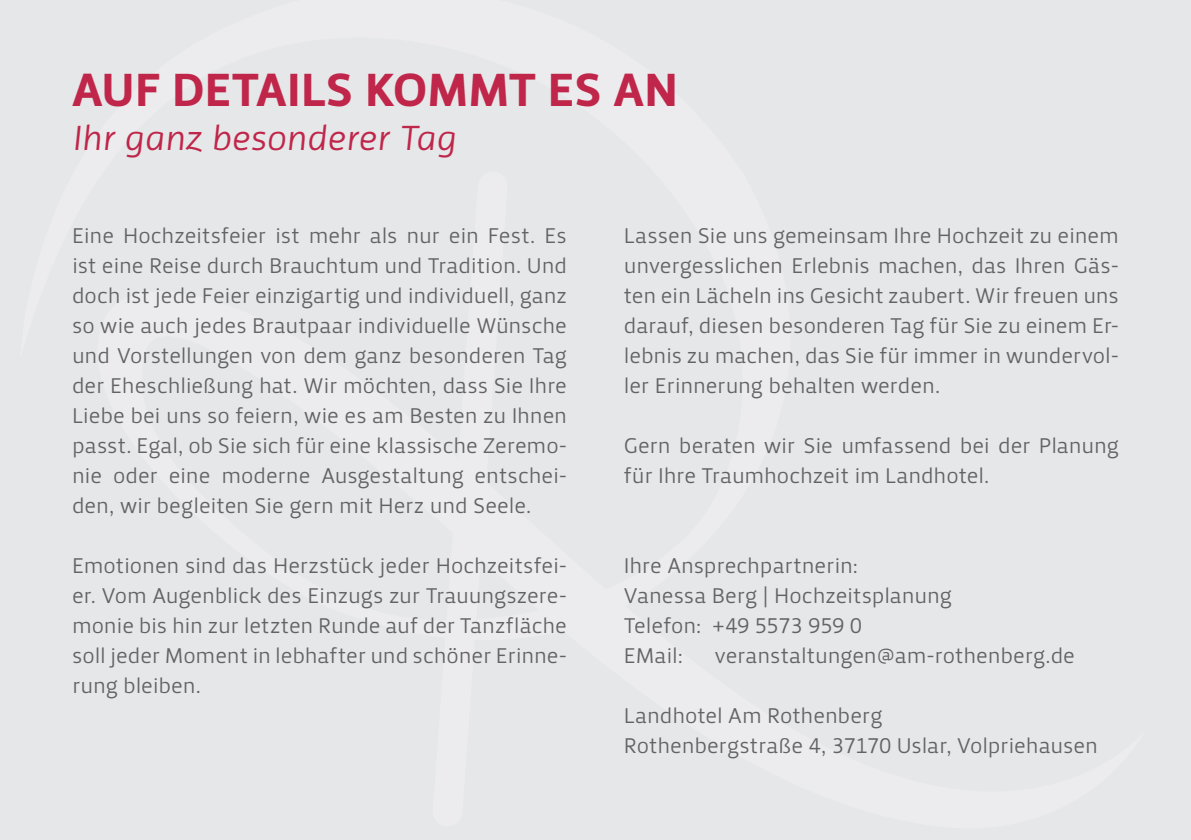
<style>
.page{position:relative;width:1191px;height:840px;background:#fff}
.page>*{position:absolute;margin:0;border:0;box-sizing:border-box;transform-origin:0 0}
.t1{font:48px "Priva Four Pro";letter-spacing:.005em;color:#bf264a}
.t2{font:36px "Priva One Italic Pro";letter-spacing:-.015em;color:#bf264a}
.t3{font:22px/30px "Priva One Pro";letter-spacing:-.01em;color:#636366;text-align:justify}
</style>
<div class="page">
<div style="left:0;top:0;width:1191px;height:839px;background:#e6e7e9"></div>
<h1 class="t1" style="left:72px;top:59px;width:607px">AUF DETAILS KOMMT ES AN</h1>
<h2 class="t2" style="left:72px;top:115px;width:386px">Ihr ganz besonderer Tag</h2>
<p class="t3" style="left:72px;top:220px;width:496px">Eine Hochzeitsfeier ist mehr als nur ein Fest. Es ist eine Reise durch Brauchtum und Tradition. Und doch ist jede Feier einzigartig und individuell, ganz so wie auch jedes Brautpaar individuelle Wünsche und Vorstellungen von dem ganz besonderen Tag der Eheschließung hat. Wir möchten, dass Sie Ihre Liebe bei uns so feiern, wie es am Besten zu Ihnen passt. Egal, ob Sie sich für eine klassische Zeremo&shy;nie oder eine moderne Ausgestaltung entschei&shy;den, wir begleiten Sie gern mit Herz und Seele.</p>
<p class="t3" style="left:72px;top:550px;width:496px">Emotionen sind das Herzstück jeder Hochzeitsfei&shy;er. Vom Augenblick des Einzugs zur Trauungszere&shy;monie bis hin zur letzten Runde auf der Tanzfläche soll jeder Moment in lebhafter und schöner Erinne&shy;rung bleiben.</p>
<p class="t3" style="left:624px;top:220px;width:496px">Lassen Sie uns gemeinsam Ihre Hochzeit zu einem unvergesslichen Erlebnis machen, das Ihren Gäs&shy;ten ein Lächeln ins Gesicht zaubert. Wir freuen uns darauf, diesen besonderen Tag für Sie zu einem Er&shy;lebnis zu machen, das Sie für immer in wundervol&shy;ler Erinnerung behalten werden.</p>
<p class="t3" style="left:624px;top:430px;width:496px">Gern beraten wir Sie umfassend bei der Planung für Ihre Traumhochzeit im Landhotel.</p>
<p class="t3" style="left:624px;top:550px;width:330px;text-align:left">Ihre Ansprechpartnerin:<br>Vanessa Berg | Hochzeitsplanung<br>Telefon: +49 5573 959 0<br>EMail:</p>
<p class="t3" style="left:715px;top:640px;width:362px">veranstaltungen@am-rothenberg.de</p>
<p class="t3" style="left:624px;top:700px;width:475px">Landhotel Am Rothenberg<br>Rothenbergstraße 4, 37170 Uslar, Volpriehausen</p>
</div>
